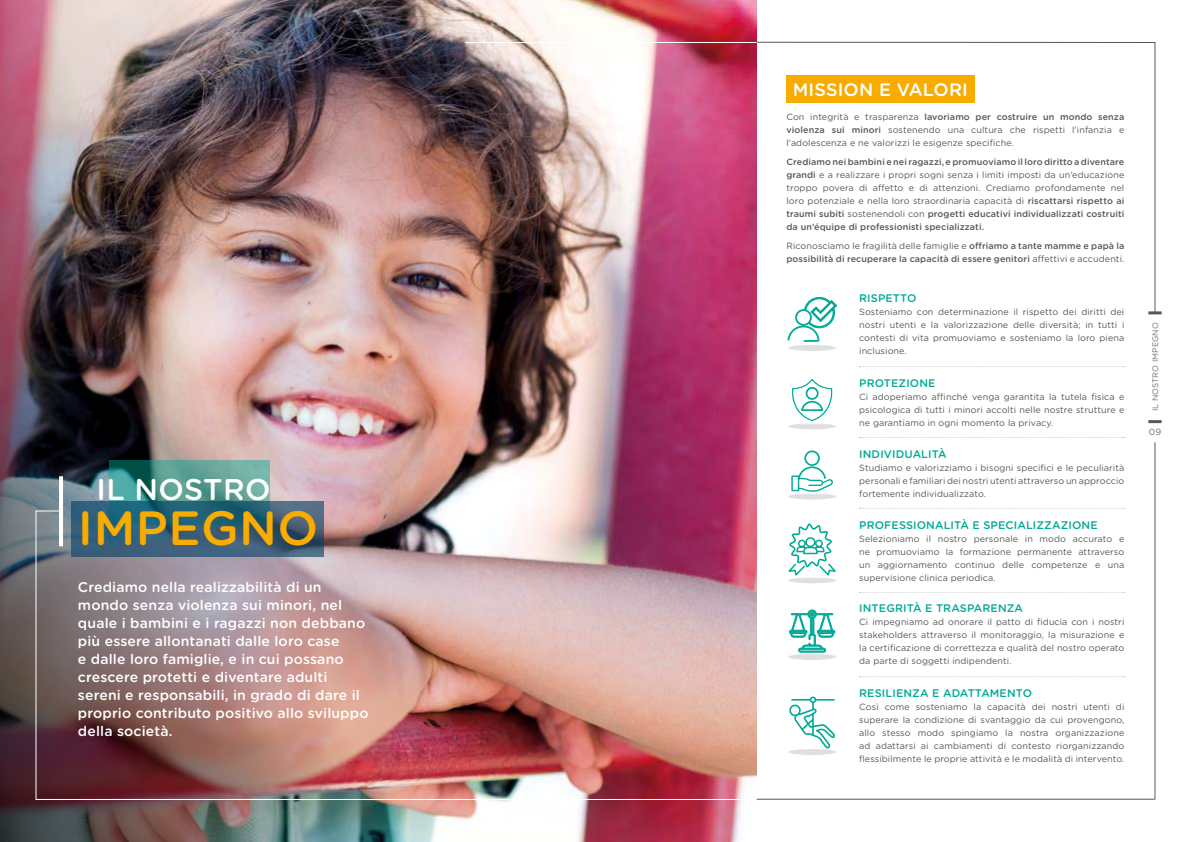
<style>
.page{position:relative;width:1191px;height:842px;background:#fff}
.page>*{position:absolute;margin:0;border:0;box-sizing:border-box;transform-origin:0 0}
.t1{font:500 48px "Gotham Rounded";letter-spacing:.01em;color:#f8ac00}
.t2{font:500 30px "Gotham Rounded";letter-spacing:.01em;color:#fff}
.t3{font:500 18px "Gotham Rounded";letter-spacing:.01em;color:#fff}
.t4{font:500 14px/18px "Gotham Rounded";letter-spacing:.01em;color:#fff}
.t5{font:500 11px "Gotham Rounded";letter-spacing:.01em;color:#00aa95}
.t6{font:9px/13px "Gotham Rounded";letter-spacing:.01em;color:#575756;text-align:justify}
.t7{font:500 9px/13px "Gotham Rounded";letter-spacing:.01em;color:#575756;text-align:justify}
.t8{font:9px "Gotham Rounded";color:#706f6f}
.t9{font:8px "Gotham Rounded";letter-spacing:.01em;color:#706f6f}
.s1{font-weight:500}
.s2{font-weight:400}
</style>
<div class="page">
<img style="left:395px;top:0;width:361px;height:842px">
<hr style="left:1154px;top:442px;width:1px;height:357px;background:#575756">
<svg style="left:1148px;top:420px;width:13px;height:3px"></svg>
<img style="left:0;top:0;width:395px;height:842px">
<hr style="left:59px;top:476px;width:4px;height:70px;background:#fff">
<svg style="left:1148px;top:311px;width:13px;height:3px"></svg>
<img style="left:35px;top:510px;width:722px;height:290px">
<svg style="left:109px;top:460px;width:161px;height:41px;background:#52998f"></svg>
<svg style="left:71px;top:501px;width:252px;height:56px;background:#315e77"></svg>
<svg style="left:756px;top:42px;width:399px;height:271px"></svg>
<hr style="left:756px;top:799px;width:398px;height:1px;background:#575756">
<div style="left:787px;top:654px;width:50px;height:6px;background:#dfdfdf;border-radius:50%"></div>
<svg style="left:787px;top:749px;width:50px;height:6px"></svg>
<svg style="left:787px;top:577px;width:50px;height:6px"></svg>
<svg style="left:787px;top:493px;width:50px;height:7px"></svg>
<svg style="left:787px;top:423px;width:50px;height:6px"></svg>
<svg style="left:789px;top:610px;width:46px;height:42px"></svg>
<hr style="left:465px;top:42px;width:291px;height:1px;background:#fff">
<div style="left:786px;top:76px;width:189px;height:27px;background:#f8ac00"></div>
<svg style="left:786px;top:296px;width:51px;height:126px"></svg>
<svg style="left:788px;top:523px;width:48px;height:55px"></svg>
<svg style="left:789px;top:696px;width:46px;height:53px"></svg>
<svg style="left:859px;top:366px;width:265px;height:1px"></svg>
<svg style="left:859px;top:437px;width:265px;height:1px"></svg>
<svg style="left:859px;top:508px;width:265px;height:1px"></svg>
<svg style="left:859px;top:592px;width:265px;height:1px"></svg>
<svg style="left:859px;top:676px;width:265px;height:1px"></svg>
<div style="left:804px;top:450px;width:16px;height:16px;border:2px solid #00aa95;border-radius:50%"></div>
<svg style="left:791px;top:466px;width:42px;height:26px"></svg>
<h2 class="t2" style="left:97px;top:468px;width:175px">IL NOSTRO</h2>
<h1 class="t1" style="left:78px;top:493px;width:242px">IMPEGNO</h1>
<p class="t4" style="left:78px;top:578px;width:292px">Crediamo nella realizzabilità di un mondo senza violenza sui minori, nel quale i bambini e i ragazzi non debbano più essere allontanati dalle loro case<br>e dalle loro famiglie, e in cui possano crescere protetti e diventare adulti sereni e responsabili, in grado di dare il proprio contributo positivo allo sviluppo della società.</p>
<h3 class="t3" style="left:793px;top:77px;width:177px">MISSION E VALORI</h3>
<p class="t6" style="left:786px;top:110px;width:339px">Con integrità e trasparenza <span class="s1">lavoriamo per costruire un mondo senza violenza sui minori</span> sostenendo una cultura che rispetti l’infanzia e l’adolescenza e ne valorizzi le esigenze specifiche.</p>
<p class="t7" style="left:786px;top:155px;width:339px">Crediamo nei bambini e nei ragazzi, e promuoviamo il loro diritto a diventare grandi <span class="s2">e a realizzare i propri sogni senza i limiti imposti da un’educazione troppo povera di affetto e di attenzioni. Crediamo profondamente nel loro potenziale e nella loro straordinaria capacità di</span> riscattarsi rispetto ai traumi subiti <span class="s2">sostenendoli con</span> progetti educativi individualizzati costruiti da un’équipe di professionisti specializzati.</p>
<p class="t7" style="left:786px;top:239px;width:339px"><span class="s2">Riconosciamo le fragilità delle famiglie e</span> offriamo a tante mamme e papà la possibilità di recuperare la capacità di essere genitori <span class="s2">affettivi e accudenti.</span></p>
<p class="t5" style="left:859px;top:290px;width:59px">RISPETTO</p>
<p class="t6" style="left:859px;top:305px;width:267px">Sosteniamo con determinazione il rispetto dei diritti dei nostri utenti e la valorizzazione delle diversità; in tutti i contesti di vita promuoviamo e sosteniamo la loro piena inclusione.</p>
<p class="t5" style="left:859px;top:375px;width:78px">PROTEZIONE</p>
<p class="t6" style="left:859px;top:390px;width:267px">Ci adoperiamo affinché venga garantita la tutela fisica e psicologica di tutti i minori accolti nelle nostre strutture e ne garantiamo in ogni momento la privacy.</p>
<p class="t5" style="left:859px;top:446px;width:89px">INDIVIDUALITÀ</p>
<p class="t6" style="left:859px;top:461px;width:267px">Studiamo e valorizziamo i bisogni specifici e le peculiarità personali e familiari dei nostri utenti attraverso un approccio fortemente individualizzato.</p>
<p class="t5" style="left:859px;top:517px;width:240px">PROFESSIONALITÀ E SPECIALIZZAZIONE</p>
<p class="t6" style="left:859px;top:531px;width:267px">Selezioniamo il nostro personale in modo accurato e ne promuoviamo la formazione permanente attraverso un aggiornamento continuo delle competenze e una supervisione clinica periodica.</p>
<p class="t5" style="left:859px;top:600px;width:165px">INTEGRITÀ E TRASPARENZA</p>
<p class="t6" style="left:859px;top:615px;width:267px">Ci impegniamo ad onorare il patto di fiducia con i nostri stakeholders attraverso il monitoraggio, la misurazione e la certificazione di correttezza e qualità del nostro operato da parte di soggetti indipendenti.</p>
<p class="t5" style="left:859px;top:685px;width:174px">RESILIENZA E ADATTAMENTO</p>
<p class="t6" style="left:859px;top:700px;width:267px">Così come sosteniamo la capacità dei nostri utenti di superare la condizione di svantaggio da cui provengono, allo stesso modo spingiamo la nostra organizzazione ad adattarsi ai cambiamenti di contesto riorganizzando flessibilmente le proprie attività e le modalità di intervento.</p>
<p class="t9" style="left:1149px;top:411px;width:90px;rotate:-90deg">IL NOSTRO IMPEGNO</p>
<p class="t8" style="left:1149px;top:426px;width:14px">09</p>
</div>
